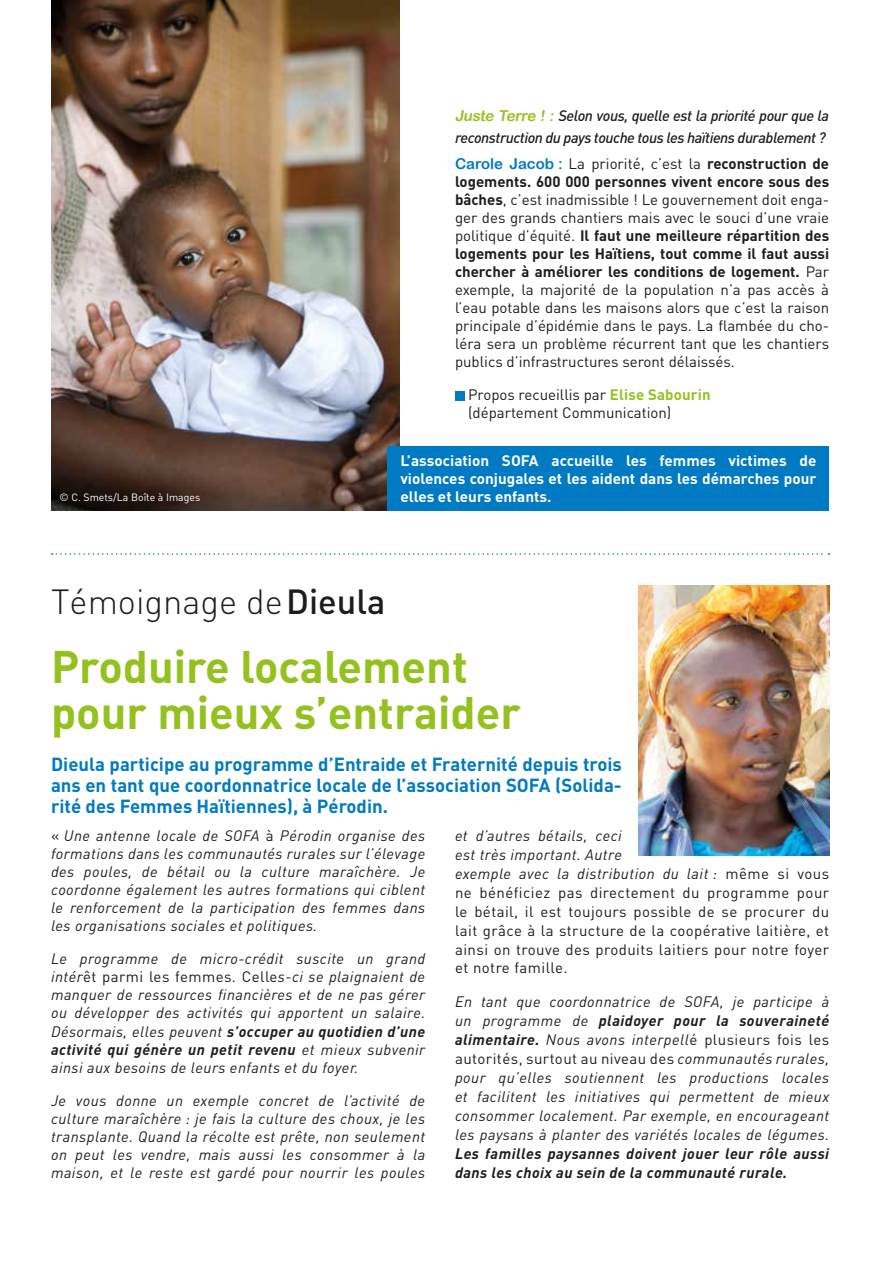
<style>
.page{position:relative;width:893px;height:1263px;background:#fff}
.page>*{position:absolute;margin:0;border:0;box-sizing:border-box;transform-origin:0 0}
.t1{font:45px/46.5px "DIN Bold Alternate";color:#95c11f}
.t2{font:300 34.5px "DIN";color:#1d1d1b}
.t3{font:700 18.75px/21px "DIN";color:#007ac2;text-align:justify}
.t4{font:italic 15px/18px "DIN";letter-spacing:.03em;color:#1d1d1b;text-align:justify}
.t5{font:15px/18px "DIN";letter-spacing:.03em;color:#1d1d1b;text-align:justify}
.t6{font:700 15px/18px "DIN";color:#fff;text-align:justify}
.t7{font:italic 500 15px/21.6px "DIN";letter-spacing:-.03em;color:#1d1d1b}
.t8{font:italic 700 15px/18.9px "DIN";letter-spacing:.03em;color:#1d1d1b}
.t9{font:15px/18px "DIN";color:#1d1d1b}
.t10{font:10.5px "DIN";color:#fff}
.s1{font-family:"Arial Rounded MT Bold";font-weight:400;font-style:normal;color:#95c11f}
.s2{font-family:"Arial Rounded MT Bold";color:#007ac2}
.s3{font-weight:700}
.s4{font-weight:700;color:#95c11f}
.s5{font-family:"DIN Medium Alternate";font-weight:400}
.s6{font-style:normal}
.s7{font-style:italic}
</style>
<div class="page">
<div style="left:455px;top:391px;width:9px;height:9px;background:#007ac2"></div>
<img style="left:51px;top:0;width:349px;height:510px">
<div style="left:388px;top:446px;width:441px;height:64px;background:#007ac2"></div>
<img style="left:639px;top:586px;width:190px;height:269px">
<svg style="left:52px;top:553px;width:777px;height:2px"></svg>
<p class="t10" style="left:60px;top:490px;width:142px">© C. Smets/La Boîte à Images</p>
<p class="t7" style="left:455px;top:105px;width:376px"><span class="s1">Juste Terre ! :</span> Selon vous, quelle est la priorité pour que la reconstruction du pays touche tous les haïtiens durablement ?</p>
<p class="t5" style="left:455px;top:155px;width:376px"><span class="s2">Carole Jacob :</span> La priorité, c’est la <span class="s3">reconstruction de logements. 600 000 personnes vivent encore sous des bâches</span>, c’est inadmissible ! Le gouvernement doit enga&shy;ger des grands chantiers mais avec le souci d’une vraie politique d’équité. <span class="s3">Il faut une meilleure répartition des logements pour les Haïtiens, tout comme il faut aussi chercher à améliorer les conditions de logement.</span> Par exemple, la majorité de la population n’a pas accès à l’eau potable dans les maisons alors que c’est la raison principale d’épidémie dans le pays. La flambée du cho&shy;léra sera un problème récurrent tant que les chantiers publics d’infrastructures seront délaissés.</p>
<p class="t9" style="left:468px;top:386px;width:244px">Propos recueillis par <span class="s4">Elise Sabourin </span>(département Communication)</p>
<p class="t6" style="left:400px;top:451px;width:417px">L’association SOFA accueille les femmes victimes de violences conjugales et les aident dans les démarches pour elles et leurs enfants.</p>
<h2 class="t2" style="left:51px;top:581px;width:336px">Témoignage de<span class="s5">Dieula</span></h2>
<h1 class="t1" style="left:51px;top:641px;width:471px">Produire localement pour mieux s’entraider</h1>
<p class="t3" style="left:51px;top:753px;width:572px">Dieula participe au programme d’Entraide et Fraternité depuis trois ans en tant que coordonnatrice locale de l’association SOFA (Solida&shy;rité des Femmes Haïtiennes), à Pérodin.</p>
<p class="t4" style="left:51px;top:826px;width:376px"><span class="s6">«</span> Une antenne locale de SOFA <span class="s6">à</span> Pérodin organise des formations dans les communautés rurales sur l’élevage des poules, de bétail ou la culture maraîchère. Je coordonne également les autres formations qui ciblent le renforcement de la participation des femmes dans les organisations sociales et politiques.</p>
<p class="t4" style="left:51px;top:950px;width:376px">Le programme de micro-crédit suscite un grand intér<span class="s6">êt parmi les femmes. Celle</span>s-ci se plaignaient de manquer de ressources financières et de ne pas gérer ou développer des activités qui apportent un salaire.<br>Désormais, elles peuvent <span class="s3">s’occuper au quotidien d’une activité qui génère un petit revenu</span> et mieux subvenir ainsi aux besoins de leurs enfants et du foyer.</p>
<p class="t4" style="left:51px;top:1091px;width:376px">Je vous donne un exemple concret de l’activité de culture maraîchère : je fais la culture des choux, je les transplante. Quand la récolte est prête, non seulement on peut les vendre, mais aussi les consommer à la maison, et le reste est gardé pour nourrir les poules</p>
<p class="t5" style="left:455px;top:826px;width:376px;line-height:18.9px;text-align:left"><span class="s7">et d’autres bétails, ceci<br>est très important. Autre<br>exemple avec la distribution du lait :</span> même si vous ne bénéficiez pas directement du programme pour le bétail, il est toujours possible de se procurer du lait grâce à la structure de la coopérative laitière, et ainsi on trouve des produits laitiers pour notre foyer et notre famille.</p>
<p class="t4" style="left:455px;top:992px;width:376px;line-height:18.9px">En tant que coordonnatrice de SOFA, je participe à un programme de <span class="s3">plaidoyer pour la souveraineté alimentaire.</span> Nous avons interpell<span class="s6">é plusieurs fois les autorités, surtout au niveau des</span> communautés rurales, pour qu’elles soutiennent les productions locales et facilitent les initiatives qui permettent de mieux consommer localement. Par exemple, en encourageant les paysans à planter des variétés locales de légumes.</p>
<p class="t8" style="left:455px;top:1143px;width:376px">Les familles paysannes doivent jouer leur rôle aussi dans les choix au sein de la communauté rurale.</p>
</div>
